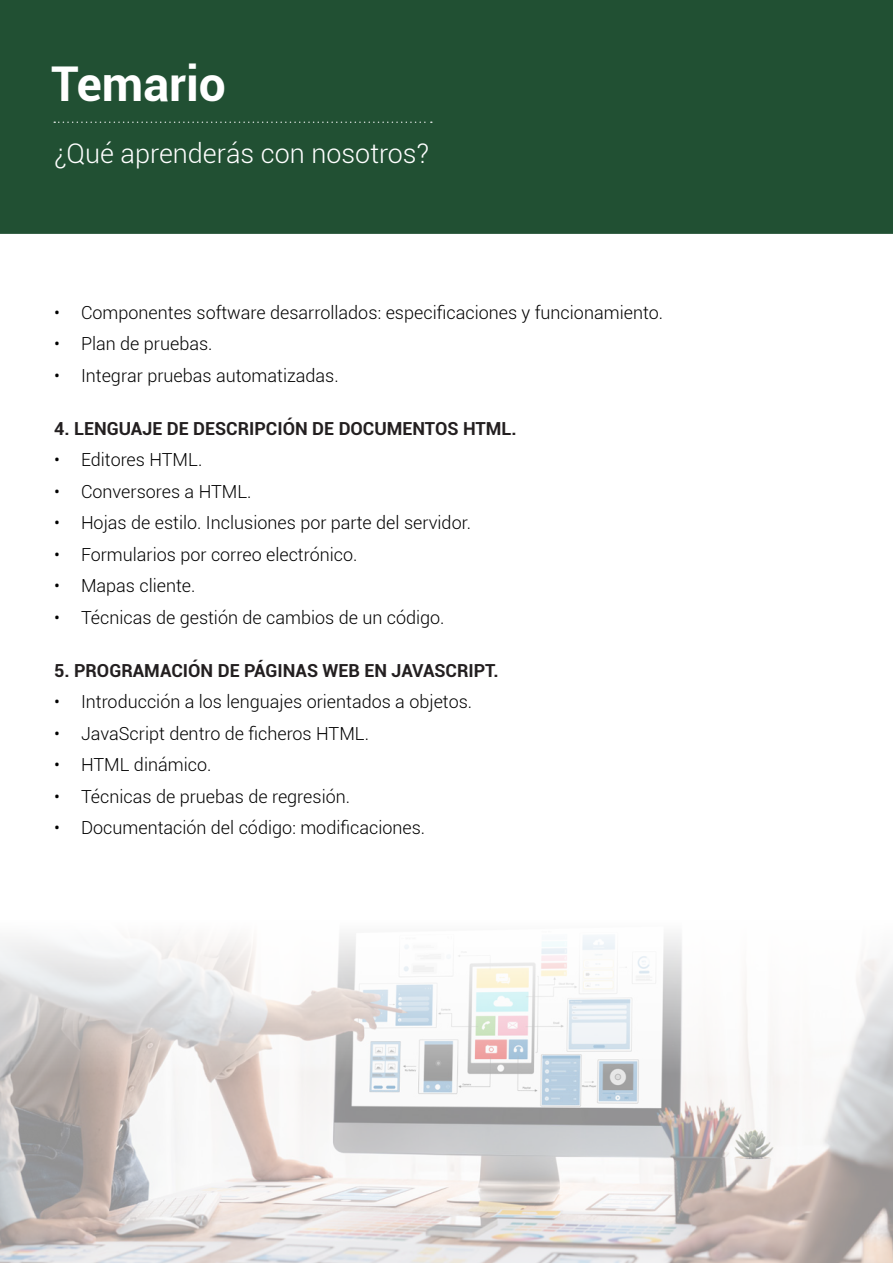
<style>
.page{position:relative;width:893px;height:1263px;background:#fff}
.page>*{position:absolute;margin:0;border:0;box-sizing:border-box;transform-origin:0 0}
.t1{font:700 48px "Roboto";color:#fff}
.t2{font:300 27px "Roboto";color:#fff}
.t3{font:300 18px "Roboto";color:#000}
.t4{font:700 18px "Roboto";color:#231f20}
</style>
<div class="page">
<div style="left:0;top:0;width:893px;height:234px;background:#215033"></div>
<svg style="left:54px;top:121px;width:378px;height:2px"></svg>
<img style="left:0;top:934px;width:893px;height:329px">
<h1 class="t1" style="left:51px;top:50px;width:176px">Temario</h1>
<h2 class="t2" style="left:54px;top:135px;width:376px">¿Qué aprenderás con nosotros?</h2>
<p class="t3" style="left:54px;top:300px;width:611px">• Componentes software desarrollados: especificaciones y funcionamiento.</p>
<p class="t3" style="left:54px;top:331px;width:160px">• Plan de pruebas.</p>
<p class="t3" style="left:54px;top:363px;width:286px">• Integrar pruebas automatizadas.</p>
<p class="t4" style="left:54px;top:416px;width:464px">4. LENGUAJE DE DESCRIPCIÓN DE DOCUMENTOS HTML.</p>
<p class="t3" style="left:54px;top:447px;width:150px">• Editores HTML.</p>
<p class="t3" style="left:54px;top:479px;width:199px">• Conversores a HTML.</p>
<p class="t3" style="left:54px;top:510px;width:419px">• Hojas de estilo. Inclusiones por parte del servidor.</p>
<p class="t3" style="left:54px;top:542px;width:305px">• Formularios por correo electrónico.</p>
<p class="t3" style="left:54px;top:573px;width:143px">• Mapas cliente.</p>
<p class="t3" style="left:54px;top:605px;width:392px">• Técnicas de gestión de cambios de un código.</p>
<p class="t4" style="left:54px;top:658px;width:446px">5. PROGRAMACIÓN DE PÁGINAS WEB EN JAVASCRIPT.</p>
<p class="t3" style="left:54px;top:689px;width:420px">• Introducción a los lenguajes orientados a objetos.</p>
<p class="t3" style="left:54px;top:721px;width:317px">• JavaScript dentro de ficheros HTML.</p>
<p class="t3" style="left:54px;top:752px;width:159px">• HTML dinámico.</p>
<p class="t3" style="left:54px;top:784px;width:298px">• Técnicas de pruebas de regresión.</p>
<p class="t3" style="left:54px;top:815px;width:373px">• Documentación del código: modificaciones.</p>
</div>
